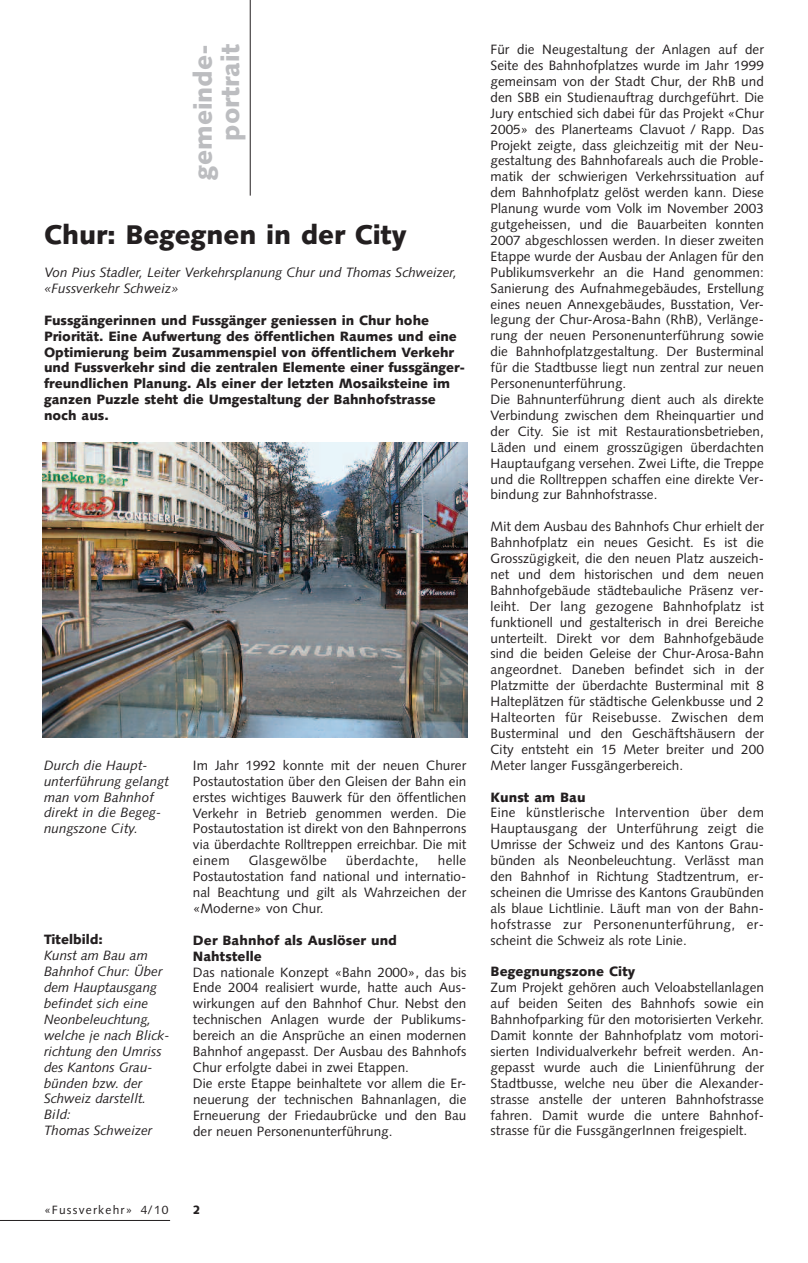
<style>
.page{position:relative;width:808px;height:1263px;background:#fff}
.page>*{position:absolute;margin:0;border:0;box-sizing:border-box;transform-origin:0 0}
.t1{font:900 27px "Syntax";color:#231f20}
.t2{font:900 25.5px/27px "Syntax";color:#bcbdc0;text-align:right}
.t3{font:13.5px/15.9px "Syntax";letter-spacing:.005em;color:#231f20;text-align:justify}
.t4{font:900 13.5px/15.9px "Syntax";color:#231f20}
.t5{font:italic 13.5px/15.9px "Syntax";color:#231f20}
.t6{font:13.5px "Syntax";letter-spacing:.03em;color:#231f20}
.t7{font:12px "Syntax";letter-spacing:.1em;color:#231f20}
.t8{font:900 12px "Syntax";color:#231f20}
</style>
<div class="page">
<hr style="left:0;top:1220px;width:170px;height:1px;background:#231f20">
<img style="left:43px;top:443px;width:425px;height:295px">
<hr style="left:250px;top:0;width:1px;height:196px;background:#231f20">
<h2 class="t2" style="left:192px;top:180px;width:137px;rotate:-90deg">gemeinde&shy;portrait</h2>
<h1 class="t1" style="left:44px;top:224px;width:364px">Chur: Begegnen in der City</h1>
<p class="t5" style="left:44px;top:266px;width:415px">Von Pius Stadler, Leiter Verkehrsplanung Chur und Thomas Schweizer, «Fussverkehr Schweiz»</p>
<p class="t4" style="left:44px;top:313px;width:423px">Fussgängerinnen und Fussgänger geniessen in Chur hohe Priorität. Eine Aufwertung des öffentlichen Raumes und eine Optimierung beim Zusammenspiel von öffentlichem Verkehr und Fussverkehr sind die zentralen Elemente einer fussgänger&shy;freundlichen Planung. Als einer der letzten Mosaiksteine im ganzen Puzzle steht die Umgestaltung der Bahnhofstrasse noch aus.</p>
<p class="t5" style="left:44px;top:758px;width:126px">Durch die Haupt&shy;unterführung gelangt man vom Bahnhof direkt in die Begeg&shy;nungszone City.</p>
<p class="t4" style="left:44px;top:933px;width:60px">Titelbild:</p>
<p class="t5" style="left:44px;top:949px;width:127px">Kunst am Bau am<br>Bahnhof Chur: Über dem Hauptausgang befindet sich eine<br>Neonbeleuchtung, welche je nach Blick&shy;richtung den Umriss des Kantons Grau&shy;bünden bzw. der<br>Schweiz darstellt.<br>Bild:<br>Thomas Schweizer</p>
<p class="t3" style="left:193px;top:758px;width:275px">Im Jahr 1992 konnte mit der neuen Churer Postautostation über den Gleisen der Bahn ein erstes wichtiges Bauwerk für den öffentlichen Verkehr in Betrieb genommen werden. Die Postautostation ist direkt von den Bahnperrons via überdachte Rolltreppen erreichbar. Die mit einem</p>
<p class="t3" style="left:193px;top:854px;width:275px;text-indent:245px">helle Postautostation fand national und internatio&shy;nal Beachtung und gilt als Wahrzeichen der «Moderne» von Chur.</p>
<p class="t4" style="left:193px;top:933px;width:206px">Der Bahnhof als Auslöser und<br>Nahtstelle</p>
<p class="t3" style="left:193px;top:965px;width:275px;text-align:left">Das nationale Konzept «Bahn 2000», das bis Ende 2004 realisiert wurde, hatte auch Aus&shy;wirkungen auf den Bahnhof Chur. Nebst den technischen Anlagen wurde der Publikums&shy;bereich an die Ansprüche an einen modernen Bahnhof angepasst. Der Ausbau des Bahnhofs Chur erfolgte dabei in zwei Etappen.<br>Die erste Etappe beinhaltete vor allem die Er&shy;neuerung der technischen Bahnanlagen, die Erneuerung der Friedaubrücke und den Bau der neuen Personenunterführung.</p>
<p class="t6" style="left:249px;top:855px;width:80px">Glasgewölbe</p>
<p class="t6" style="left:346px;top:855px;width:74px">überdachte,</p>
<p class="t3" style="left:490px;top:43px;width:275px;text-align:left">Für die Neugestaltung der Anlagen auf der Seite des Bahnhofplatzes wurde im Jahr 1999 gemeinsam von der Stadt Chur, der RhB und den SBB ein Studienauftrag durchgeführt. Die Jury entschied sich dabei für das Projekt «Chur 2005» des Planerteams Clavuot / Rapp. Das Projekt zeigte, dass gleichzeitig mit der Neu&shy;gestaltung des Bahnhofareals auch die Proble&shy;matik der schwierigen Verkehrssituation auf dem Bahnhofplatz gelöst werden kann. Diese Planung wurde vom Volk im November 2003 gutgeheissen, und die Bauarbeiten konnten 2007 abgeschlossen werden. In dieser zweiten Etappe wurde der Ausbau der Anlagen für den Publikumsverkehr an die Hand genommen:<br>Sanierung des Aufnahmegebäudes, Erstellung eines neuen Annexgebäudes, Busstation, Ver&shy;legung der Chur-Arosa-Bahn (RhB), Verlänge&shy;rung der neuen Personenunterführung sowie die Bahnhofplatzgestaltung. Der Busterminal für die Stadtbusse liegt nun zentral zur neuen Personenunterführung.<br>Die Bahnunterführung dient auch als direkte Verbindung zwischen dem Rheinquartier und der City. Sie ist mit Restaurationsbetrieben, Läden und einem grosszügigen überdachten Hauptaufgang versehen. Zwei Lifte, die Treppe und die Rolltreppen schaffen eine direkte Ver&shy;bindung zur Bahnhofstrasse.</p>
<p class="t3" style="left:490px;top:520px;width:275px">Mit dem Ausbau des Bahnhofs Chur erhielt der Bahnhofplatz ein neues Gesicht. Es ist die Grosszügigkeit, die den neuen Platz auszeich&shy;net und dem historischen und dem neuen Bahnhofgebäude städtebauliche Präsenz ver&shy;leiht. Der lang gezogene Bahnhofplatz ist funktionell und gestalterisch in drei Bereiche unterteilt. Direkt vor dem Bahnhofgebäude sind die beiden Geleise der Chur-Arosa-Bahn angeordnet. Daneben befindet sich in der Platzmitte der überdachte Busterminal mit 8<br>Halteplätzen für städtische Gelenkbusse und 2<br>Halteorten für Reisebusse. Zwischen dem Busterminal und den Geschäftshäusern der City entsteht ein 15 Meter breiter und 200<br>Meter langer Fussgängerbereich.</p>
<p class="t4" style="left:491px;top:790px;width:97px">Kunst am Bau</p>
<p class="t3" style="left:491px;top:806px;width:275px">Eine künstlerische Intervention über dem Hauptausgang der Unterführung zeigt die Umrisse der Schweiz und des Kantons Grau&shy;bünden als Neonbeleuchtung. Verlässt man den Bahnhof in Richtung Stadtzentrum, er&shy;scheinen die Umrisse des Kantons Graubünden als blaue Lichtlinie. Läuft man von der Bahn&shy;hofstrasse zur Personenunterführung, er&shy;scheint die Schweiz als rote Linie.</p>
<p class="t4" style="left:491px;top:965px;width:146px">Begegnungszone City</p>
<p class="t3" style="left:491px;top:981px;width:275px">Zum Projekt gehören auch Veloabstellanlagen auf beiden Seiten des Bahnhofs sowie ein Bahnhofparking für den motorisierten Verkehr.<br>Damit konnte der Bahnhofplatz vom motori&shy;sierten Individualverkehr befreit werden. An&shy;gepasst wurde auch die Linienführung der Stadtbusse, welche neu über die Alexander&shy;strasse anstelle der unteren Bahnhofstrasse fahren. Damit wurde die untere Bahnhof&shy;strasse für die FussgängerInnen freigespielt.</p>
<p class="t7" style="left:44px;top:1205px;width:126px">«Fussverkehr» 4/10</p>
<p class="t8" style="left:193px;top:1205px;width:9px">2</p>
</div>
